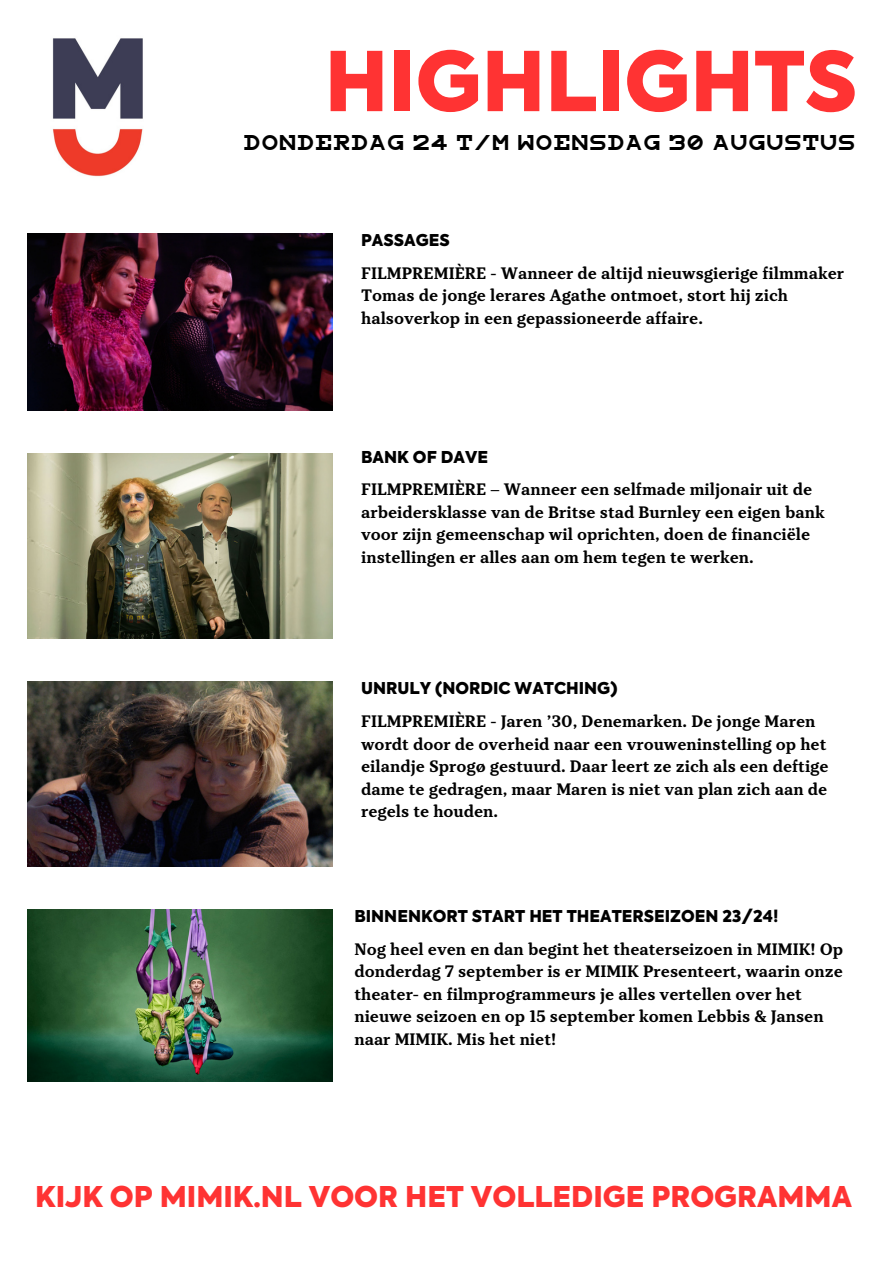
<style>
.page{position:relative;width:893px;height:1264px;background:#fff}
.page>*{position:absolute;margin:0;border:0;box-sizing:border-box;transform-origin:0 0}
.t1{font:900 81.6px "Axiforma";color:#f33}
.t2{font:900 28.35px "Axiforma";color:#f33}
.t3{font:700 16.5px/22.5px "TT Tricks";color:#000}
.t4{font:900 16.2px "Axiforma";color:#000}
.t5{font:15px "Snellen";color:#000}
</style>
<div class="page">
<img style="left:52px;top:38px;width:91px;height:139px">
<img style="left:27px;top:909px;width:305px;height:172px">
<img style="left:27px;top:453px;width:305px;height:185px">
<img style="left:27px;top:233px;width:305px;height:177px">
<img style="left:27px;top:681px;width:305px;height:185px">
<p class="t1" style="left:324px;top:48px;width:534px">HIGHLIGHTS</p>
<p class="t5" style="left:244px;top:136px;width:614px">DONDERDAG 24 T/M WOENSDAG 30 AUGUSTUS</p>
<p class="t4" style="left:361px;top:233px;width:90px">PASSAGES</p>
<p class="t3" style="left:361px;top:262px;width:484px">FILMPREMIÈRE - Wanneer de altijd nieuwsgierige filmmaker<br>Tomas de jonge lerares Agathe ontmoet, stort hij zich halsoverkop in een gepassioneerde affaire.</p>
<p class="t4" style="left:361px;top:450px;width:128px">BANK OF DAVE</p>
<p class="t3" style="left:361px;top:478px;width:465px">FILMPREMIÈRE – Wanneer een selfmade miljonair uit de arbeidersklasse van de Britse stad Burnley een eigen bank voor zijn gemeenschap wil oprichten, doen de financiële instellingen er alles aan om hem tegen te werken.</p>
<p class="t4" style="left:361px;top:681px;width:258px">UNRULY (NORDIC WATCHING)</p>
<p class="t3" style="left:361px;top:710px;width:469px">FILMPREMIÈRE - Jaren ’30, Denemarken. De jonge Maren wordt door de overheid naar een vrouweninstelling op het eilandje Sprogø gestuurd. Daar leert ze zich als een deftige dame te gedragen, maar Maren is niet van plan zich aan de regels te houden.</p>
<p class="t4" style="left:354px;top:909px;width:425px">BINNENKORT START HET THEATERSEIZOEN 23/24!</p>
<p class="t3" style="left:354px;top:938px;width:490px">Nog heel even en dan begint het theaterseizoen in MIMIK! Op donderdag 7 september is er MIMIK Presenteert, waarin onze theater- en filmprogrammeurs je alles vertellen over het nieuwe seizoen en op 15 september komen Lebbis &amp; Jansen naar MIMIK. Mis het niet!</p>
<p class="t2" style="left:35px;top:1184px;width:818px">KIJK OP MIMIK.NL VOOR HET VOLLEDIGE PROGRAMMA</p>
</div>
